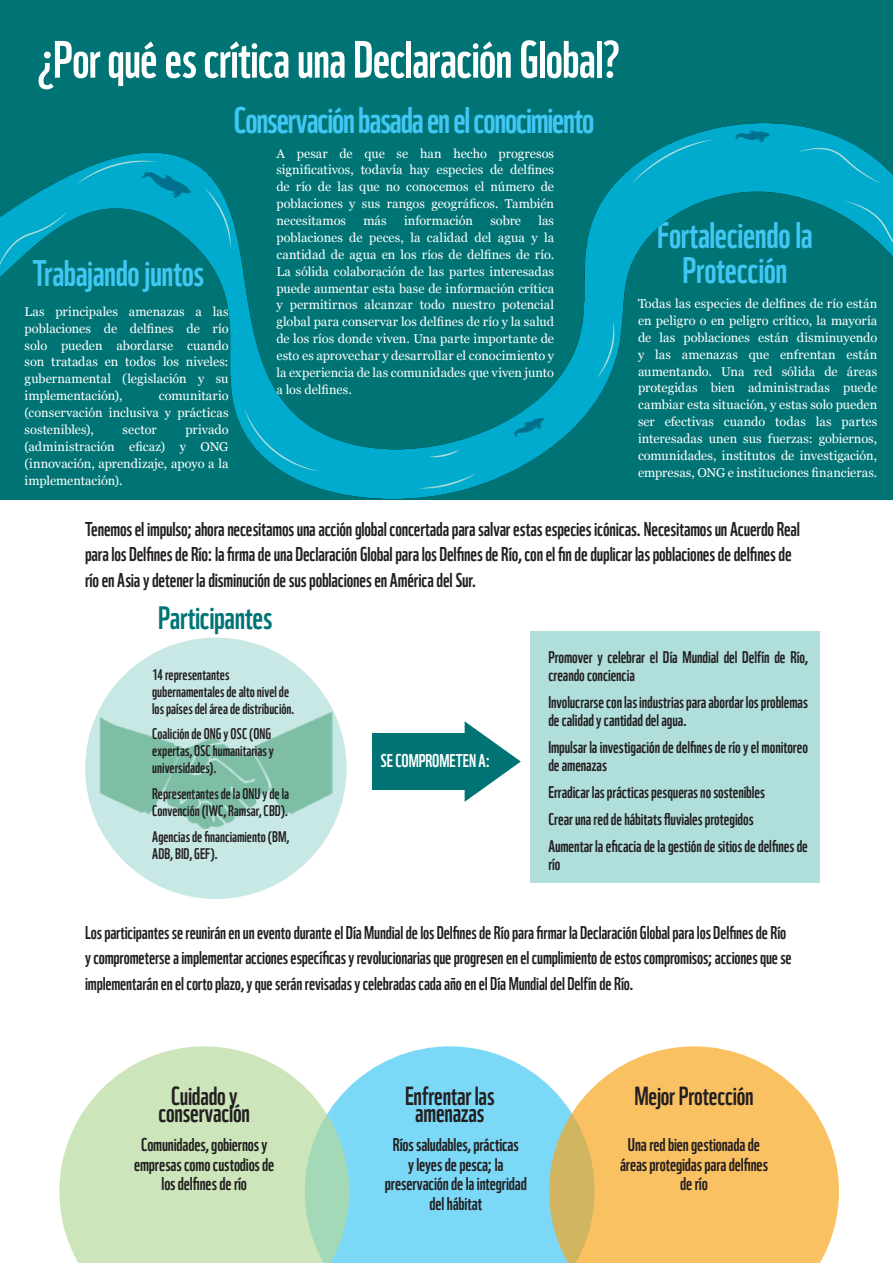
<style>
.page{position:relative;width:893px;height:1263px;background:#fff}
.page>*{position:absolute;margin:0;border:0;box-sizing:border-box;transform-origin:0 0}
.A4_Body_text{font:51px "WWF";letter-spacing:-.015em;color:#fff}
.A4_Body_text-2{font:36px "WWF";letter-spacing:-.015em;color:#40c7f4}
.A4_Body_text-3{font:36px "WWF";letter-spacing:-.035em;color:#40c7f4}
.A4_Body_text-4{font:31.5px "WWF";letter-spacing:-.005em;color:#007475}
.A4_Body_text-5{font:25.5px "WWF";letter-spacing:-.01em;color:#231f20}
.A4_Body_text-6{font:19.5px/25.5px "WWF";letter-spacing:-.01em;color:#231f20}
.A4_Body_text-7{font:18px/19.5px "WWF";letter-spacing:-.01em;color:#231f20;text-align:center}
.A4_Body_text-8{font:18px "WWF";letter-spacing:-.005em;color:#fff}
.A4_Body_text-9{font:16.5px/18px "WWF";letter-spacing:-.005em;color:#231f20}
.A4_Body_text-10{font:15px/16.8px "WWF";color:#231f20}
.A4_Body_text-11{font:12.75px/16.8px "Georgia";letter-spacing:-.005em;color:#fff;text-align:justify}
</style>
<div class="page">
<div style="left:0;top:0;width:893px;height:500px;background:#007475"></div>
<svg style="left:85px;top:637px;width:262px;height:262px;background:#b1dbd2"></svg>
<div style="left:373px;top:733px;width:96px;height:56px;background:#007475"></div>
<svg style="left:465px;top:721px;width:56px;height:81px"></svg>
<div style="left:349px;top:1046px;width:200px;height:217px;background:#7bd8f7"></div>
<div style="left:530px;top:631px;width:289px;height:252px;background:#afdedb"></div>
<svg style="left:549px;top:1046px;width:290px;height:217px;background:#f4c87a"></svg>
<svg style="left:59px;top:1046px;width:290px;height:217px;background:#cfe7c4"></svg>
<img style="left:0;top:123px;width:893px;height:376px">
<img style="left:140px;top:165px;width:53px;height:38px">
<img style="left:735px;top:130px;width:35px;height:13px">
<img style="left:512px;top:415px;width:35px;height:24px">
<p class="A4_Body_text" style="left:38px;top:19px;width:584px">¿Por qué es crítica una Declaración Global?</p>
<p class="A4_Body_text-3" style="left:234px;top:92px;width:362px">Conservación basada en el conocimiento</p>
<p class="A4_Body_text-2" style="left:33px;top:245px;width:173px">Trabajando juntos</p>
<p class="A4_Body_text-11" style="left:25px;top:302px;width:205px">Las principales amenazas a las poblaciones de delfines de río solo pueden abordarse cuando son tratadas en todos los niveles: gubernamental (legislación y su implementación),</p>
<p class="A4_Body_text-11" style="left:25px;top:387px;width:205px;text-indent:134px">comunitario (conservación inclusiva y prácticas sostenibles),</p>
<p class="A4_Body_text-11" style="left:25px;top:421px;width:205px;text-indent:161px">privado (administración eficaz) y ONG (innovación, aprendizaje, apoyo a la implementación).</p>
<p class="A4_Body_text-11" style="left:123px;top:421px;width:36px">sector</p>
<p class="A4_Body_text-11" style="left:276px;top:144px;width:279px">A pesar de que se han hecho progresos significativos, todavía hay especies de delfines de río de las que no conocemos el número de poblaciones y sus rangos geográficos. También necesitamos</p>
<p class="A4_Body_text-11" style="left:276px;top:212px;width:279px;text-indent:262px">las poblaciones de peces, la calidad del agua y la cantidad de agua en los ríos de delfines de río.<br>La sólida colaboración de las partes interesadas puede aumentar esta base de información crítica y permitirnos alcanzar todo nuestro potencial global para conservar los delfines de río y la salud de los ríos donde viven. Una parte importante de esto es aprovechar y desarrollar el conocimiento y la experiencia de las comunidades que viven junto a los delfines.</p>
<p class="A4_Body_text-11" style="left:363px;top:212px;width:25px">más</p>
<p class="A4_Body_text-11" style="left:404px;top:212px;width:71px">información</p>
<p class="A4_Body_text-11" style="left:490px;top:212px;width:32px">sobre</p>
<p class="A4_Body_text-2" style="left:657px;top:207px;width:157px">Fortaleciendo la</p>
<p class="A4_Body_text-2" style="left:682px;top:242px;width:107px">Protección</p>
<p class="A4_Body_text-11" style="left:638px;top:295px;width:241px">Todas las especies de delfines de río están en peligro o en peligro crítico, la mayoría de las poblaciones están disminuyendo y las amenazas que enfrentan están aumentando. Una red sólida de áreas protegidas bien administradas puede cambiar esta situación, y estas solo pueden ser efectivas cuando todas las partes interesadas unen sus fuerzas: gobiernos, comunidades, institutos de investigación, empresas, ONG e instituciones financieras.</p>
<p class="A4_Body_text-6" style="left:85px;top:514px;width:716px">Tenemos el impulso; ahora necesitamos una acción global concertada para salvar estas especies icónicas. Necesitamos un Acuerdo Real para los Delfines de Río: la firma de una Declaración Global para los Delfines de Río, con el fin de duplicar las poblaciones de delfines de río en Asia y detener la disminución de sus poblaciones en América del Sur.</p>
<p class="A4_Body_text-4" style="left:158px;top:593px;width:116px">Participantes</p>
<p class="A4_Body_text-10" style="left:152px;top:664px;width:144px">14 representantes gubernamentales de alto nivel de los países del área de distribución.</p>
<p class="A4_Body_text-10" style="left:152px;top:724px;width:123px">Coalición de ONG y OSC (ONG expertas, OSC humanitarias y universidades).</p>
<p class="A4_Body_text-10" style="left:152px;top:784px;width:138px">Representantes de la ONU y de la<br>Convención (IWC, Ramsar, CBD).</p>
<p class="A4_Body_text-10" style="left:152px;top:826px;width:139px">Agencias de financiamiento (BM,<br>ADB, BID, GEF).</p>
<p class="A4_Body_text-9" style="left:548px;top:646px;width:261px">Promover y celebrar el Día Mundial del Delfín de Río, creando conciencia</p>
<p class="A4_Body_text-9" style="left:548px;top:691px;width:261px">Involucrarse con las industrias para abordar los problemas de calidad y cantidad del agua.</p>
<p class="A4_Body_text-9" style="left:548px;top:736px;width:261px">Impulsar la investigación de delfines de río y el monitoreo de amenazas</p>
<p class="A4_Body_text-9" style="left:548px;top:781px;width:218px">Erradicar las prácticas pesqueras no sostenibles</p>
<p class="A4_Body_text-9" style="left:548px;top:808px;width:207px">Crear una red de hábitats fluviales protegidos</p>
<p class="A4_Body_text-9" style="left:548px;top:835px;width:261px">Aumentar la eficacia de la gestión de sitios de delfines de río</p>
<p class="A4_Body_text-8" style="left:380px;top:747px;width:111px">SE COMPROMETEN A:</p>
<p class="A4_Body_text-7" style="left:85px;top:918px;width:708px;line-height:25.5px;text-align:left">Los participantes se reunirán en un evento durante el Día Mundial de los Delfines de Río para firmar la Declaración Global para los Delfines de Río y comprometerse a implementar acciones específicas y revolucionarias que progresen en el cumplimiento de estos compromisos; acciones que se implementarán en el corto plazo, y que serán revisadas y celebradas cada año en el Día Mundial del Delfín de Río.</p>
<p class="A4_Body_text-5" style="left:171px;top:1076px;width:68px">Cuidado y</p>
<p class="A4_Body_text-5" style="left:159px;top:1093px;width:93px">conservación</p>
<p class="A4_Body_text-5" style="left:405px;top:1076px;width:91px">Enfrentar las</p>
<p class="A4_Body_text-5" style="left:415px;top:1093px;width:70px">amenazas</p>
<p class="A4_Body_text-5" style="left:634px;top:1076px;width:121px">Mejor Protección</p>
<p class="A4_Body_text-7" style="left:134px;top:1133px;width:142px">Comunidades, gobiernos y empresas como custodios de los delfines de río</p>
<p class="A4_Body_text-7" style="left:385px;top:1133px;width:144px">Ríos saludables, prácticas<br>y leyes de pesca; la preservación de la integridad del hábitat</p>
<p class="A4_Body_text-7" style="left:620px;top:1133px;width:150px">Una red bien gestionada de áreas protegidas para delfines de río</p>
</div>
